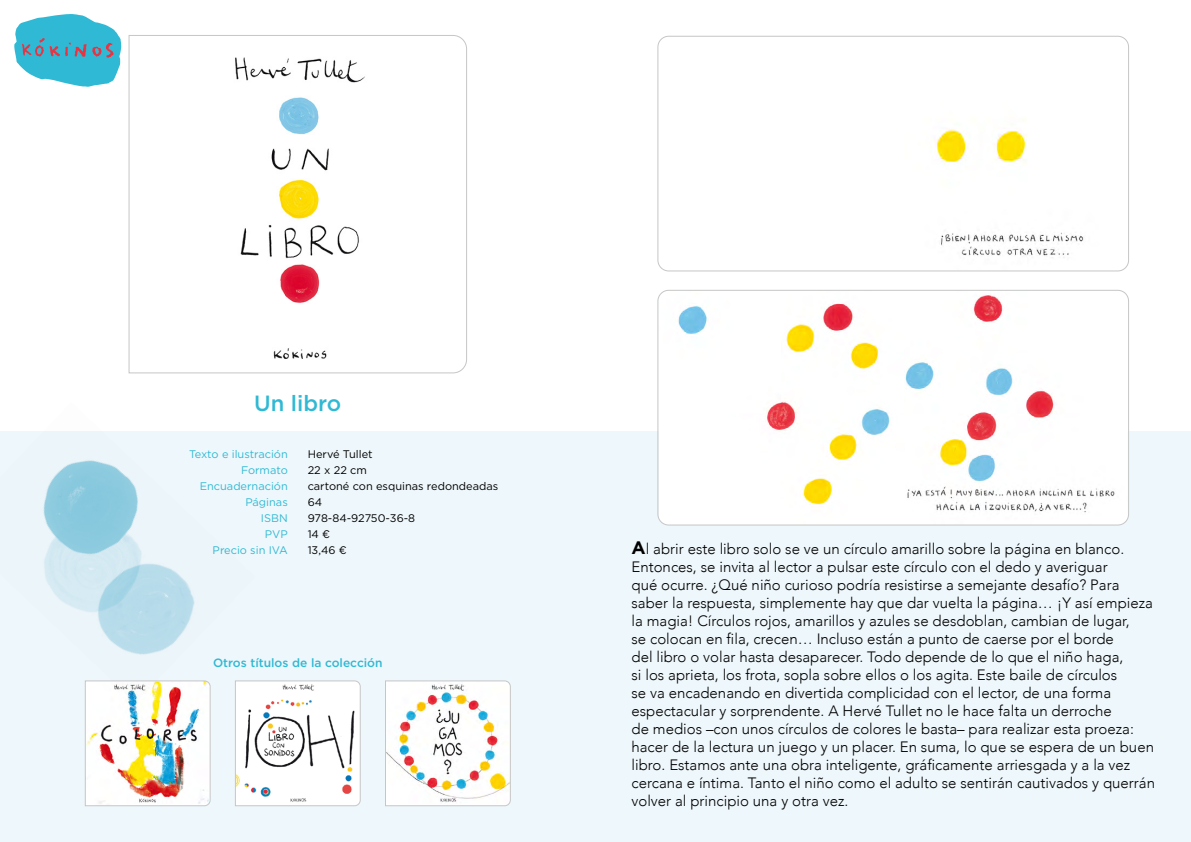
<style>
.page{position:relative;width:1191px;height:842px;background:#fff}
.page>*{position:absolute;margin:0;border:0;box-sizing:border-box;transform-origin:0 0}
.t1{font:500 22px "Gotham";color:#30b9d4}
.t2{font:300 15px/18px "Avenir";color:#000}
.t3{font:500 12px "Gotham";color:#30b9d4}
.t4{font:11px/16px "Gotham";color:#000}
.t5{font:11px/16px "Gotham";color:#30b9d4;text-align:right}
.s1{font-family:"Gotham";font-weight:700;font-size:18px}
</style>
<div class="page">
<div style="left:0;top:431px;width:1191px;height:411px;background:#eef7fb"></div>
<svg style="left:14px;top:14px;width:107px;height:73px"></svg>
<img style="left:85px;top:703px;width:126px;height:103px">
<svg style="left:235px;top:680px;width:126px;height:126px;background:#ecebea"></svg>
<svg style="left:385px;top:680px;width:126px;height:126px"></svg>
<svg style="left:129px;top:35px;width:338px;height:338px"></svg>
<img style="left:659px;top:36px;width:468px;height:235px">
<div style="left:657px;top:36px;width:471px;height:235px;border:1px solid #c6c6c6;border-radius:11px"></div>
<img style="left:659px;top:290px;width:468px;height:235px">
<div style="left:657px;top:290px;width:471px;height:235px;border:1px solid #c6c6c6;border-radius:11px"></div>
<img style="left:43px;top:460px;width:212px;height:243px">
<h1 class="t1" style="left:254px;top:389px;width:89px">Un libro</h1>
<p class="t5" style="left:189px;top:446px;width:100px">Texto e ilustración<br>Formato<br>Encuadernación<br>Páginas<br>ISBN<br>PVP<br>Precio sin IVA</p>
<p class="t4" style="left:308px;top:446px;width:192px">Hervé Tullet<br>22 x 22 cm<br>cartoné con esquinas redondeadas<br>64<br>978-84-92750-36-8<br>14 €<br>13,46 €</p>
<p class="t3" style="left:213px;top:655px;width:171px">Otros títulos de la colección</p>
<p class="t2" style="left:631px;top:540px;width:525px"><span class="s1">A</span>l abrir este libro solo se ve un círculo amarillo sobre la página en blanco.<br>Entonces, se invita al lector a pulsar este círculo con el dedo y averiguar<br>qué ocurre. ¿Qué niño curioso podría resistirse a semejante desafío? Para saber la respuesta, simplemente hay que dar vuelta la página… ¡Y así empieza la magia! Círculos rojos, amarillos y azules se desdoblan, cambian de lugar,<br>se colocan en fila, crecen… Incluso están a punto de caerse por el borde<br>del libro o volar hasta desaparecer. Todo depende de lo que el niño haga,<br>si los aprieta, los frota, sopla sobre ellos o los agita. Este baile de círculos<br>se va encadenando en divertida complicidad con el lector, de una forma espectacular y sorprendente. A Hervé Tullet no le hace falta un derroche<br>de medios –con unos círculos de colores le basta– para realizar esta proeza: hacer de la lectura un juego y un placer. En suma, lo que se espera de un buen libro. Estamos ante una obra inteligente, gráficamente arriesgada y a la vez cercana e íntima. Tanto el niño como el adulto se sentirán cautivados y querrán volver al principio una y otra vez.</p>
</div>
